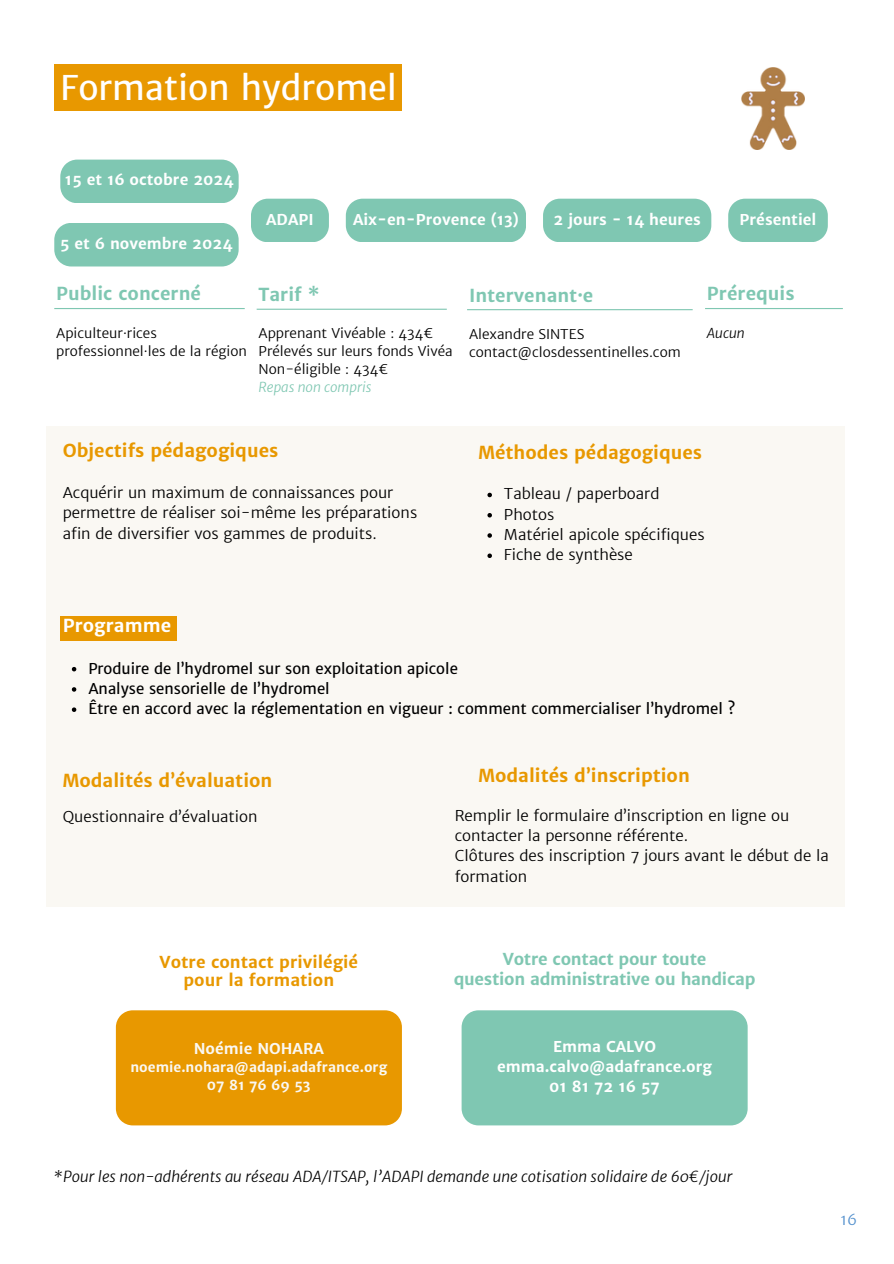
<style>
.page{position:relative;width:894px;height:1264px;background:#fff}
.page>*{position:absolute;margin:0;border:0;box-sizing:border-box;transform-origin:0 0}
.t1{font:34.05px "Merriweather Sans";color:#fff}
.t2{font:700 18px "Merriweather Sans";color:#e89800}
.t3{font:700 18px "Merriweather Sans";color:#7fc7b2}
.t4{font:700 18px "Merriweather Sans";color:#fff}
.t5{font:700 16.5px/20.2px "Merriweather Sans";letter-spacing:-.015em;color:#7fc7b2;text-align:center}
.t6{font:700 16.5px/18px "Merriweather Sans";color:#e89800;text-align:center}
.t7{font:300 15px/20.2px "Merriweather Sans";color:#000}
.t8{font:15px "Merriweather Sans";color:#000}
.t9{font:700 15px/20.2px "Merriweather Sans";color:#fff;text-align:center}
.t10{font:italic 300 15px "Merriweather Sans";color:#000}
.t11{font:700 15px "Merriweather Sans";color:#faf8f3}
.t12{font:300 15px "Merriweather Sans";color:#5692ce}
.t13{font:300 13.5px/18px "Merriweather Sans";color:#000}
.t14{font:700 13.5px/18px "Merriweather Sans";color:#faf8f3;text-align:center}
.t15{font:italic 300 13.5px "Merriweather Sans";color:#000}
.s1{font-style:italic;color:#7fc7b2}
</style>
<div class="page">
<div style="left:54px;top:64px;width:348px;height:46px;background:#e89800"></div>
<hr style="left:54px;top:308px;width:191px;height:1px;background:#7fc7b2">
<div style="left:46px;top:426px;width:798px;height:481px;background:#faf8f3"></div>
<svg style="left:251px;top:199px;width:78px;height:43px"></svg>
<div style="left:346px;top:199px;width:180px;height:43px;background:#7fc7b2"></div>
<div style="left:60px;top:160px;width:178px;height:43px;background:#7fc7b2"></div>
<div style="left:728px;top:199px;width:99px;height:43px;background:#7fc7b2"></div>
<hr style="left:256px;top:309px;width:190px;height:1px;background:#7fc7b2">
<div style="left:60px;top:616px;width:116px;height:24px;background:#e89800"></div>
<div style="left:116px;top:1010px;width:286px;height:115px;background:#e89800"></div>
<hr style="left:467px;top:309px;width:225px;height:1px;background:#7fc7b2">
<hr style="left:704px;top:308px;width:138px;height:1px;background:#7fc7b2">
<div style="left:543px;top:199px;width:168px;height:43px;background:#7fc7b2"></div>
<div style="left:461px;top:1010px;width:286px;height:115px;background:#7fc7b2"></div>
<svg style="left:72px;top:667px;width:4px;height:4px"></svg>
<svg style="left:72px;top:687px;width:4px;height:4px"></svg>
<svg style="left:72px;top:707px;width:4px;height:5px"></svg>
<svg style="left:487px;top:493px;width:5px;height:4px"></svg>
<svg style="left:487px;top:513px;width:5px;height:4px"></svg>
<svg style="left:487px;top:533px;width:5px;height:5px"></svg>
<svg style="left:487px;top:553px;width:5px;height:5px"></svg>
<img style="left:741px;top:67px;width:63px;height:82px">
<div style="left:54px;top:223px;width:184px;height:43px;background:#7fc7b2"></div>
<h2 class="t1" style="left:60px;top:66px;width:338px">Formation hydromel</h2>
<h4 class="t9" style="left:65px;top:170px;width:170px">15 et 16 octobre 2024</h4>
<p class="t9" style="left:60px;top:233px;width:174px">5 et 6 novembre 2024</p>
<h1 class="t9" style="left:266px;top:209px;width:49px">ADAPI</h1>
<p class="t9" style="left:353px;top:209px;width:167px">Aix-en-Provence (13)</p>
<h4 class="t9" style="left:553px;top:209px;width:149px">2 jours - 14 heures</h4>
<h4 class="t9" style="left:739px;top:209px;width:78px">Présentiel</h4>
<h4 class="t3" style="left:56px;top:283px;width:146px">Public concerné</h4>
<h2 class="t13" style="left:56px;top:324px;width:192px">Apiculteur·rices professionnel·les de la région</h2>
<p class="t3" style="left:258px;top:283px;width:62px">Tarif *</p>
<h2 class="t13" style="left:258px;top:324px;width:196px">Apprenant Vivéable : 434€<br>Prélevés sur leurs fonds Vivéa<br>Non-éligible : 434€<br><span class="s1">Repas non compris</span></h2>
<p class="t3" style="left:469px;top:284px;width:126px">Intervenant·e</p>
<h2 class="t13" style="left:469px;top:325px;width:213px">Alexandre SINTES contact@closdessentinelles.com</h2>
<p class="t3" style="left:706px;top:283px;width:89px">Prérequis</p>
<p class="t15" style="left:706px;top:324px;width:39px">Aucun</p>
<h2 class="t2" style="left:63px;top:439px;width:217px">Objectifs pédagogiques</h2>
<h2 class="t7" style="left:63px;top:482px;width:356px">Acquérir un maximum de connaissances pour permettre de réaliser soi-même les préparations afin de diversifier vos gammes de produits.</h2>
<h5 class="t4" style="left:63px;top:614px;width:110px">Programme</h5>
<h5 class="t2" style="left:478px;top:441px;width:225px">Méthodes pédagogiques</h5>
<h2 class="t7" style="left:504px;top:484px;width:157px">Tableau / paperboard</h2>
<h2 class="t7" style="left:504px;top:504px;width:52px">Photos</h2>
<h5 class="t7" style="left:504px;top:524px;width:202px">Matériel apicole spécifiques</h5>
<h2 class="t7" style="left:504px;top:545px;width:130px">Fiche de synthèse</h2>
<h5 class="t8" style="left:88px;top:659px;width:371px">Produire de l’hydromel sur son exploitation apicole</h5>
<h5 class="t8" style="left:88px;top:679px;width:243px">Analyse sensorielle de l’hydromel</h5>
<h5 class="t8" style="left:88px;top:699px;width:648px">Être en accord avec la réglementation en vigueur : comment commercialiser l’hydromel ?</h5>
<p class="t2" style="left:63px;top:769px;width:211px">Modalités d’évaluation</p>
<p class="t7" style="left:63px;top:806px;width:196px">Questionnaire d’évaluation</p>
<p class="t2" style="left:478px;top:764px;width:213px">Modalités d’inscription</p>
<h5 class="t7" style="left:454px;top:805px;width:375px">Remplir le formulaire d’inscription en ligne ou contacter la personne référente.<br>Clôtures des inscription 7 jours avant le début de la formation</h5>
<p class="t6" style="left:159px;top:953px;width:200px">Votre contact privilégié pour la formation</p>
<h2 class="t5" style="left:453px;top:949px;width:303px">Votre contact pour toute<br>question administrative ou handicap</h2>
<h3 class="t11" style="left:194px;top:1039px;width:132px">Noémie NOHARA</h3>
<h3 class="t14" style="left:130px;top:1058px;width:258px">noemie.nohara@adapi.adafrance.org<br>07 81 76 69 53</h3>
<h4 class="t9" style="left:497px;top:1036px;width:217px">Emma CALVO emma.calvo@adafrance.org<br>01 81 72 16 57</h4>
<h2 class="t10" style="left:53px;top:1167px;width:680px">*Pour les non-adhérents au réseau ADA/ITSAP, l’ADAPI demande une cotisation solidaire de 60€/jour</h2>
<h4 class="t12" style="left:840px;top:1210px;width:18px">16</h4>
</div>
